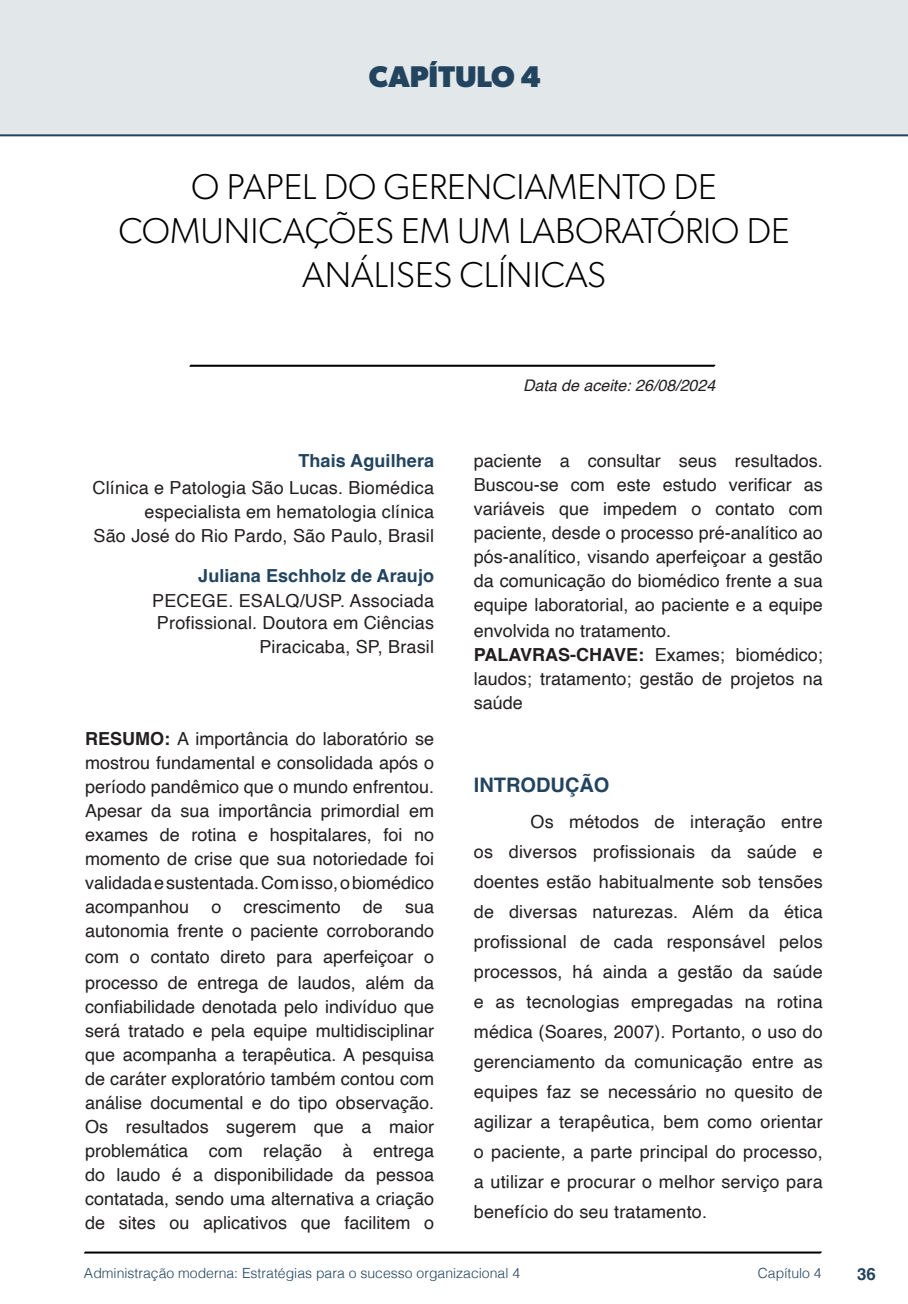
<style>
.page{position:relative;width:908px;height:1304px;background:#fff}
.page>*{position:absolute;margin:0;border:0;box-sizing:border-box;transform-origin:0 0}
.nome_artigos{font:300 36px/44px "Gibson";color:#000;text-align:center}
.capítulos{font:700 30px "Gibson";color:#23445f}
.TITULOS{font:700 20px "Helvetica";color:#23445f}
.Resumos_e_PC_TXT{font:18px/24px "Helvetica";color:#231f20;text-align:justify}
.txt{font:18px/30px "Helvetica";letter-spacing:.01em;color:#231f20;text-align:justify}
.info_autores{font:18px/24px "Helvetica";letter-spacing:.01em;color:#231f20;text-align:right}
.nome_autores{font:700 18px "Helvetica";letter-spacing:.005em;color:#23445f}
.t1{font:700 16.8px "Helvetica";color:#23445f}
.t2{font:italic 16px "Helvetica";color:#231f20}
.t3{font:300 14px "Helvetica";color:#23445f}
.s1{font-weight:700}
</style>
<div class="page">
<svg style="left:84px;top:1251px;width:737px;height:3px;background:#515151"></svg>
<div style="left:0;top:0;width:907px;height:136px;background:#e2e7e9"></div>
<svg style="left:189px;top:364px;width:526px;height:3px;background:#4f4f4f"></svg>
<div style="left:44px;top:72px;width:68px;height:61px;background:#e2e7e9"></div>
<p class="capítulos" style="left:369px;top:58px;width:173px">CAPÍTULO 4</p>
<p class="nome_artigos" style="left:118px;top:164px;width:672px">O PAPEL DO GERENCIAMENTO DE<br>COMUNICAÇÕES EM UM LABORATÓRIO DE<br>ANÁLISES CLÍNICAS</p>
<p class="nome_autores" style="left:298px;top:450px;width:137px">Thais Aguilhera</p>
<p class="info_autores" style="left:92px;top:477px;width:343px">Clínica e Patologia São Lucas. Biomédica especialista em hematologia clínica</p>
<p class="info_autores" style="left:93px;top:525px;width:342px">São José do Rio Pardo, São Paulo, Brasil</p>
<p class="nome_autores" style="left:198px;top:564px;width:237px">Juliana Eschholz de Araujo</p>
<p class="info_autores" style="left:152px;top:590px;width:283px;line-height:22px;text-align:left">PECEGE. ESALQ/USP. Associada<br>Profissional. Doutora em Ciências</p>
<p class="info_autores" style="left:259px;top:635px;width:176px">Piracicaba, SP, Brasil</p>
<p class="Resumos_e_PC_TXT" style="left:85px;top:727px;width:350px"><span class="s1">RESUMO:</span> A importância do laboratório se mostrou fundamental e consolidada após o período pandêmico que o mundo enfrentou.<br>Apesar da sua importância primordial em exames de rotina e hospitalares, foi no momento de crise que sua notoriedade foi validada e sustentada. Com isso, o biomédico acompanhou o crescimento de sua autonomia frente o paciente corroborando</p>
<p class="Resumos_e_PC_TXT" style="left:85px;top:944px;width:350px;line-height:26px">com o contato direto para aperfeiçoar o processo de entrega de laudos, além da</p>
<p class="Resumos_e_PC_TXT" style="left:85px;top:995px;width:350px">confiabilidade denotada pelo indivíduo que será tratado e pela equipe multidisciplinar que acompanha a terapêutica. A pesquisa de caráter exploratório também contou com análise documental e do tipo observação.<br>Os resultados sugerem que a maior problemática com relação à entrega do laudo é a disponibilidade da pessoa contatada, sendo uma alternativa a criação de sites ou aplicativos que facilitem o</p>
<p class="t2" style="left:523px;top:373px;width:194px">Data de aceite: 26/08/2024</p>
<p class="Resumos_e_PC_TXT" style="left:473px;top:449px;width:350px">paciente a consultar seus resultados.<br>Buscou-se com este estudo verificar as variáveis que impedem o contato com paciente, desde o processo pré-analítico ao pós-analítico, visando aperfeiçoar a gestão da comunicação do biomédico frente a sua equipe laboratorial, ao paciente e a equipe</p>
<p class="Resumos_e_PC_TXT" style="left:473px;top:619px;width:199px">envolvida no tratamento.</p>
<p class="Resumos_e_PC_TXT" style="left:473px;top:643px;width:350px"><span class="s1">PALAVRAS-CHAVE:</span> Exames; biomédico; laudos; tratamento; gestão de projetos na saúde</p>
<p class="TITULOS" style="left:473px;top:773px;width:137px">INTRODUÇÃO</p>
<p class="txt" style="left:473px;top:807px;width:350px;text-indent:57px">Os métodos de interação entre os diversos profissionais da saúde e doentes estão habitualmente sob tensões de diversas naturezas. Além da ética profissional de cada responsável pelos processos, há ainda a gestão da saúde e as tecnologias empregadas na rotina médica (Soares, 2007). Portanto, o uso do gerenciamento da comunicação entre as equipes faz se necessário no quesito de agilizar a terapêutica, bem como orientar o paciente, a parte principal do processo, a utilizar e procurar o melhor serviço para benefício do seu tratamento.</p>
<p class="t3" style="left:84px;top:1261px;width:437px">Administração moderna: Estratégias para o sucesso organizacional 4</p>
<p class="t3" style="left:757px;top:1261px;width:65px">Capítulo 4</p>
<p class="t1" style="left:856px;top:1264px;width:20px">36</p>
</div>
